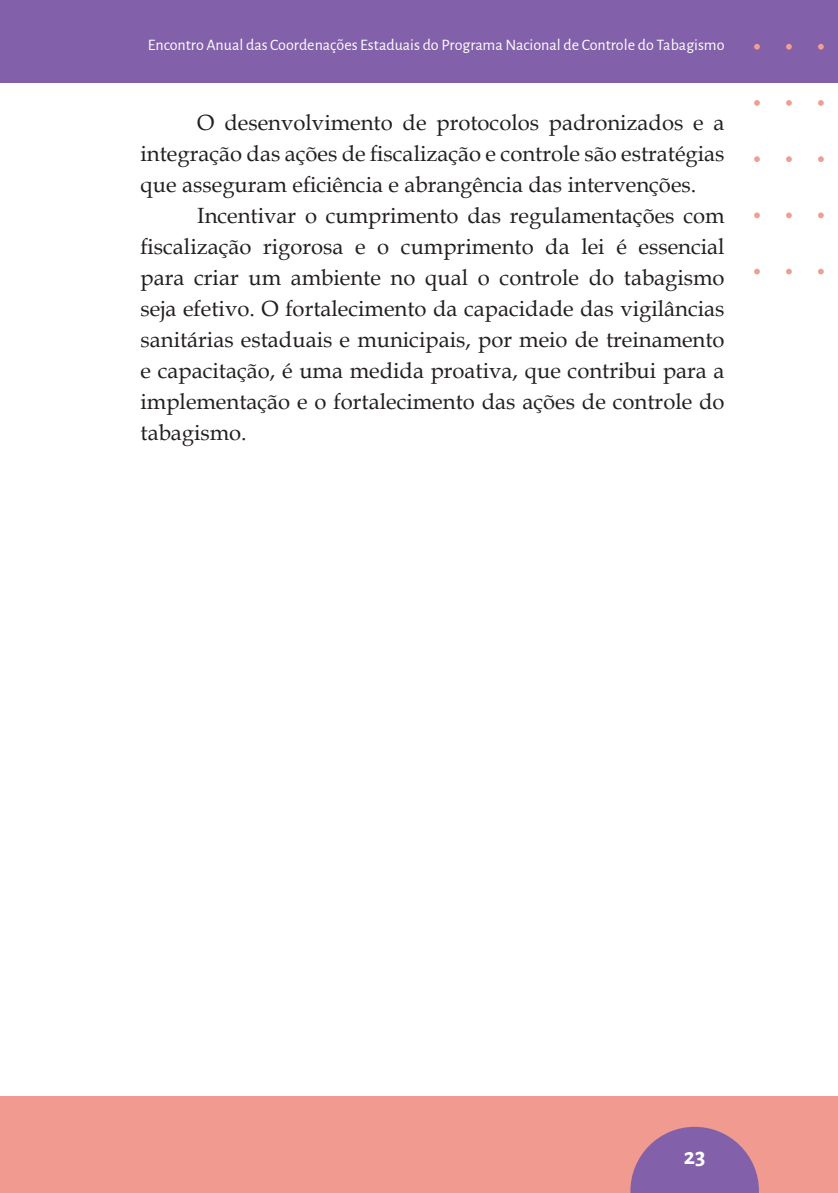
<style>
.page{position:relative;width:838px;height:1193px;background:#fff}
.page>*{position:absolute;margin:0;border:0;box-sizing:border-box;transform-origin:0 0}
.t1{font:700 24px "Alegreya Sans";color:#fff}
.t2{font:22px/31px "Book Antiqua";color:#231f20;text-align:justify}
.t3{font:16px "Alegreya Sans";color:#fff}
</style>
<div class="page">
<div style="left:0;top:1096px;width:838px;height:97px;background:#f19a8f"></div>
<svg style="left:630px;top:1126px;width:129px;height:67px"></svg>
<div style="left:0;top:0;width:838px;height:82px;background:#8361aa"></div>
<svg style="left:818px;top:44px;width:6px;height:6px"></svg>
<svg style="left:818px;top:100px;width:6px;height:6px"></svg>
<svg style="left:818px;top:156px;width:6px;height:6px"></svg>
<svg style="left:818px;top:212px;width:6px;height:6px"></svg>
<svg style="left:818px;top:269px;width:6px;height:5px"></svg>
<svg style="left:786px;top:44px;width:6px;height:6px"></svg>
<svg style="left:786px;top:100px;width:6px;height:6px"></svg>
<svg style="left:786px;top:156px;width:6px;height:6px"></svg>
<svg style="left:786px;top:212px;width:6px;height:6px"></svg>
<svg style="left:786px;top:269px;width:6px;height:5px"></svg>
<svg style="left:754px;top:44px;width:6px;height:6px"></svg>
<svg style="left:754px;top:100px;width:6px;height:6px"></svg>
<svg style="left:754px;top:156px;width:6px;height:6px"></svg>
<svg style="left:754px;top:212px;width:6px;height:6px"></svg>
<svg style="left:754px;top:269px;width:6px;height:5px"></svg>
<p class="t3" style="left:148px;top:34px;width:578px">Encontro Anual das Coordenações Estaduais do Programa Nacional de Controle do Tabagismo</p>
<p class="t2" style="left:141px;top:106px;width:585px;text-indent:57px">O desenvolvimento de protocolos padronizados e a integração das ações de fiscalização e controle são estratégias que asseguram eficiência e abrangência das intervenções.</p>
<p class="t2" style="left:141px;top:199px;width:585px;text-indent:57px">Incentivar o cumprimento das regulamentações com fiscalização rigorosa e o cumprimento da lei é essencial para criar um ambiente no qual o controle do tabagismo seja efetivo. O fortalecimento da capacidade das vigilâncias sanitárias estaduais e municipais, por meio de treinamento e capacitação, é uma medida proativa, que contribui para a implementação e o fortalecimento das ações de controle do tabagismo.</p>
<p class="t1" style="left:684px;top:1138px;width:23px">23</p>
</div>
